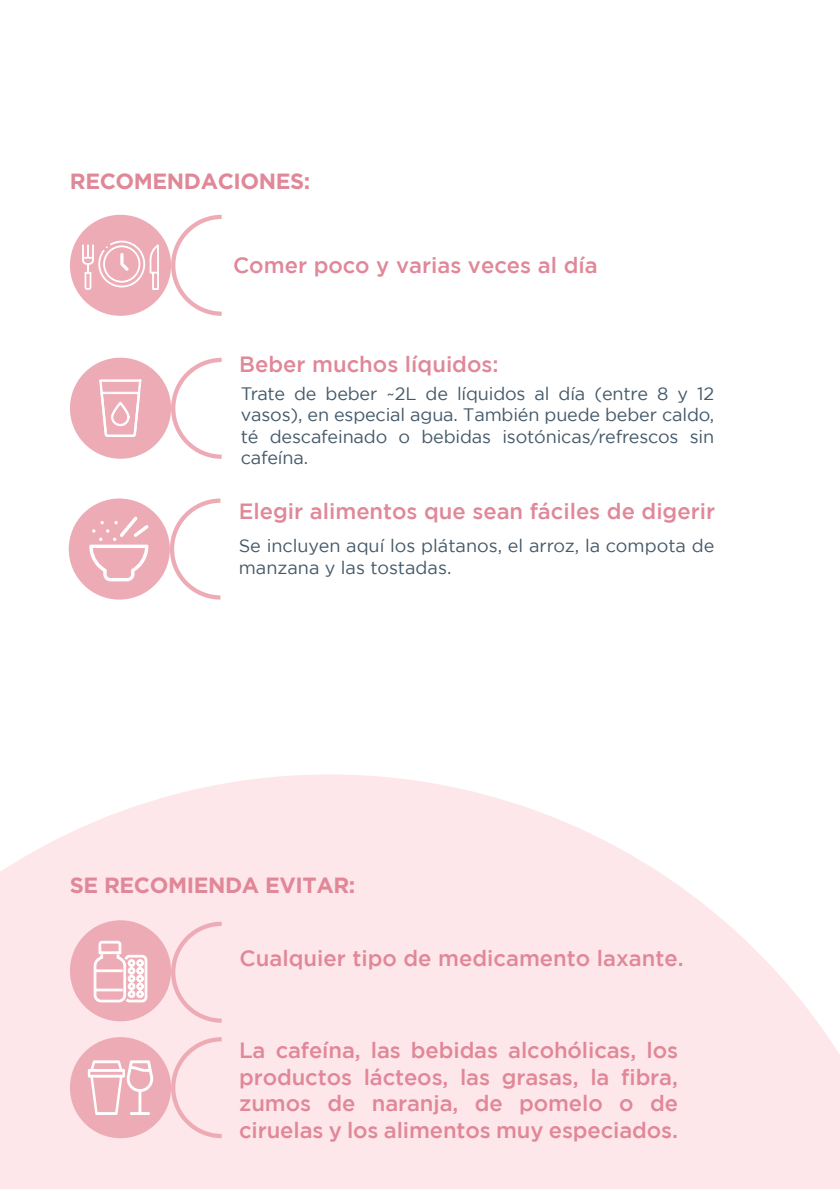
<style>
.page{position:relative;width:840px;height:1191px;background:#fff}
.page>*{position:absolute;margin:0;border:0;box-sizing:border-box;transform-origin:0 0}
.t1{font:500 22px/26.4px "Gotham";color:#e08798;text-align:justify}
.t2{font:700 22px "Gotham";letter-spacing:-.02em;color:#e08798}
.t3{font:18px/21.6px "Gotham";letter-spacing:-.01em;color:#445969}
</style>
<div class="page">
<svg style="left:0;top:774px;width:839px;height:414px;fill:#fde7ea"></svg>
<div style="left:70px;top:215px;width:101px;height:101px;background:#edabb6;border-radius:50%"></div>
<svg style="left:171px;top:215px;width:50px;height:101px"></svg>
<div style="left:69px;top:498px;width:101px;height:101px;background:#edabb6;border-radius:50%"></div>
<svg style="left:170px;top:498px;width:50px;height:101px"></svg>
<svg style="left:82px;top:241px;width:77px;height:49px"></svg>
<svg style="left:89px;top:517px;width:59px;height:64px"></svg>
<div style="left:70px;top:920px;width:101px;height:101px;background:#edabb6;border-radius:50%"></div>
<svg style="left:171px;top:921px;width:50px;height:101px;background:#fadfe3"></svg>
<div style="left:70px;top:1037px;width:101px;height:101px;background:#edabb6;border-radius:50%"></div>
<svg style="left:171px;top:1037px;width:50px;height:101px;background:#fadfe3"></svg>
<svg style="left:94px;top:941px;width:53px;height:61px"></svg>
<svg style="left:88px;top:1060px;width:66px;height:55px"></svg>
<svg style="left:70px;top:357px;width:151px;height:102px"></svg>
<p class="t2" style="left:70px;top:169px;width:242px">RECOMENDACIONES:</p>
<p class="t1" style="left:233px;top:251px;width:366px">Comer poco y varias veces al día</p>
<p class="t1" style="left:239px;top:350px;width:261px">Beber muchos líquidos:</p>
<p class="t3" style="left:241px;top:382px;width:475px;text-align:justify">Trate de beber ~2L de líquidos al día (entre 8 y 12 vasos), en especial agua. También puede beber caldo, té descafeinado o bebidas isotónicas/refrescos sin cafeína.</p>
<p class="t1" style="left:239px;top:497px;width:477px">Elegir alimentos que sean fáciles de digerir</p>
<p class="t3" style="left:239px;top:535px;width:477px">Se incluyen aquí los plátanos, el arroz, la compota de manzana y las tostadas.</p>
<p class="t2" style="left:70px;top:872px;width:287px">SE RECOMIENDA EVITAR:</p>
<p class="t1" style="left:239px;top:944px;width:445px">Cualquier tipo de medicamento laxante.</p>
<p class="t1" style="left:239px;top:1036px;width:440px">La cafeína, las bebidas alcohólicas, los productos lácteos, las grasas, la fibra, zumos de naranja, de pomelo o de ciruelas y los alimentos muy especiados.</p>
</div>
